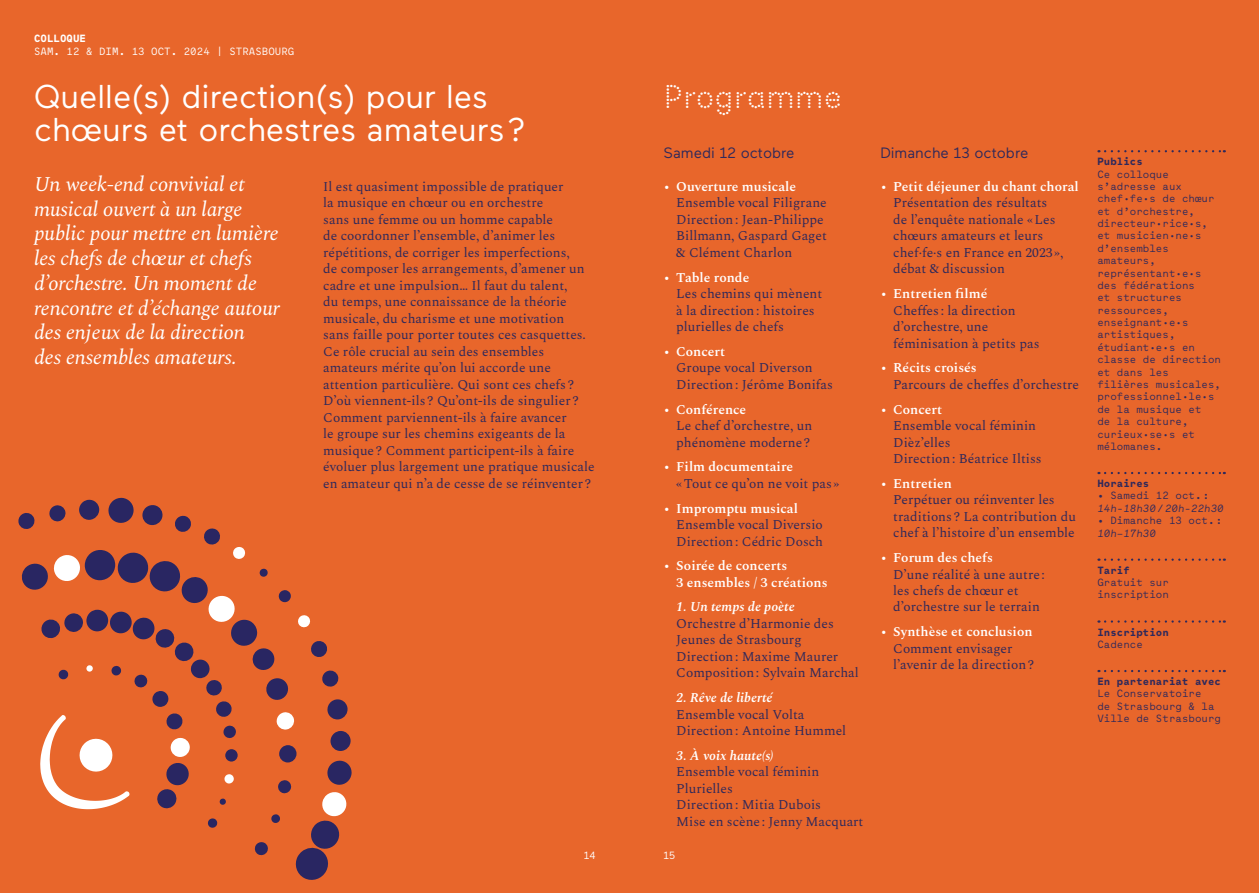
<style>
.page{position:relative;width:1259px;height:893px;background:#e8662b}
.page>*{position:absolute;margin:0;border:0;box-sizing:border-box;transform-origin:0 0}
.t1{font:33px/33px "Maax";color:#fff}
.t2{font:700 33px "Beretta Sans";color:#fff}
.t3{font:italic 21px/24.8px "Spectral";letter-spacing:-.01em;color:#fff}
.t4{font:15px "Maax";color:#2f295b}
.t5{font:13.5px/16.5px "Spectral";color:#2f295b}
.t6{font:600 13.5px/16.5px "Spectral";color:#fff}
.t7{font:italic 600 13.5px "Spectral";color:#fff}
.t8{font:10.5px/12.5px "Maax Mono";color:#2f295b}
.t9{font:700 10.5px "Maax Mono";color:#2f295b}
.t10{font:10.5px "Maax Mono";color:#fff}
.t11{font:italic 10.5px "Maax Mono";color:#2f295b}
.t12{font:700 10.5px "Maax Mono";color:#fff}
.t13{font:10.5px "Maax";color:#fff}
</style>
<div class="page">
<svg style="left:18px;top:498px;width:334px;height:382px"></svg>
<svg style="left:1105px;top:150px;width:119px;height:2px"></svg>
<svg style="left:1105px;top:472px;width:119px;height:2px"></svg>
<svg style="left:1105px;top:558px;width:119px;height:3px"></svg>
<svg style="left:1105px;top:620px;width:119px;height:3px"></svg>
<svg style="left:1105px;top:670px;width:119px;height:2px"></svg>
<p class="t12" style="left:34px;top:31px;width:54px">COLLOQUE</p>
<p class="t10" style="left:34px;top:44px;width:262px">SAM. 12 &amp; DIM. 13 OCT. 2024 | STRASBOURG</p>
<h1 class="t1" style="left:34px;top:79px;width:493px">Quelle(s) direction(s) pour les chœurs et orchestres amateurs ?</h1>
<h2 class="t3" style="left:34px;top:172px;width:248px">Un week-end convivial et musical ouvert à un large public pour mettre en lumière les chefs de chœur et chefs d’orchestre. Un moment de rencontre et d’échange autour des enjeux de la direction<br>des ensembles amateurs.</h2>
<p class="t5" style="left:323px;top:178px;width:273px">Il est quasiment impossible de pratiquer<br>la musique en chœur ou en orchestre<br>sans une femme ou un homme capable<br>de coordonner l’ensemble, d’animer les répétitions, de corriger les imperfections,<br>de composer les arrangements, d’amener un cadre et une impulsion… Il faut du talent,<br>du temps, une connaissance de la théorie musicale, du charisme et une motivation<br>sans faille pour porter toutes ces casquettes.<br>Ce rôle crucial au sein des ensembles amateurs mérite qu’on lui accorde une attention particulière. Qui sont ces chefs ?<br>D’où viennent-ils ? Qu’ont-ils de singulier ?<br>Comment parviennent-ils à faire avancer<br>le groupe sur les chemins exigeants de la musique ? Comment participent-ils à faire évoluer plus largement une pratique musicale en amateur qui n’a de cesse de se réinventer ?</p>
<h1 class="t2" style="left:663px;top:72px;width:180px">Programme</h1>
<p class="t4" style="left:663px;top:143px;width:133px">Samedi 12 octobre</p>
<p class="t6" style="left:663px;top:178px;width:134px">• Ouverture musicale</p>
<p class="t5" style="left:676px;top:195px;width:152px">Ensemble vocal Filigrane<br>Direction : Jean-Philippe<br>Billmann, Gaspard Gaget &amp; Clément Charlon</p>
<p class="t6" style="left:663px;top:269px;width:87px">• Table ronde</p>
<p class="t5" style="left:676px;top:286px;width:147px">Les chemins qui mènent à la direction : histoires plurielles de chefs</p>
<p class="t6" style="left:663px;top:343px;width:63px">• Concert</p>
<p class="t5" style="left:676px;top:360px;width:158px">Groupe vocal Diverson<br>Direction : Jérôme Bonifas</p>
<p class="t6" style="left:663px;top:401px;width:84px">• Conférence</p>
<p class="t5" style="left:676px;top:418px;width:137px">Le chef d’orchestre, un phénomène moderne ?</p>
<p class="t6" style="left:663px;top:459px;width:131px">• Film documentaire</p>
<p class="t5" style="left:676px;top:475px;width:165px">« Tout ce qu’on ne voit pas »</p>
<p class="t6" style="left:663px;top:500px;width:136px">• Impromptu musical</p>
<p class="t5" style="left:676px;top:517px;width:148px">Ensemble vocal Diversio<br>Direction : Cédric Dosch</p>
<p class="t6" style="left:676px;top:558px;width:153px;text-indent:-13px">• Soirée de concerts<br>3 ensembles / 3 créations</p>
<p class="t7" style="left:676px;top:597px;width:120px">1. Un temps de poète</p>
<p class="t5" style="left:676px;top:616px;width:184px">Orchestre d’Harmonie des<br>Jeunes de Strasbourg<br>Direction : Maxime Maurer<br>Composition : Sylvain Marchal</p>
<p class="t7" style="left:676px;top:688px;width:98px">2. Rêve de liberté</p>
<p class="t5" style="left:676px;top:706px;width:171px">Ensemble vocal Volta<br>Direction : Antoine Hummel</p>
<p class="t7" style="left:676px;top:746px;width:99px">3. À voix haute(s)</p>
<p class="t5" style="left:676px;top:764px;width:189px">Ensemble vocal féminin<br>Plurielles<br>Direction : Mitia Dubois<br>Mise en scène : Jenny Macquart</p>
<p class="t13" style="left:584px;top:849px;width:13px">14</p>
<p class="t13" style="left:663px;top:849px;width:13px">15</p>
<p class="t4" style="left:880px;top:143px;width:149px">Dimanche 13 octobre</p>
<p class="t6" style="left:880px;top:178px;width:200px">• Petit déjeuner du chant choral</p>
<p class="t5" style="left:893px;top:195px;width:172px">Présentation des résultats de l’enquête nationale « Les chœurs amateurs et leurs chef·fe·s en France en 2023 », débat &amp; discussion</p>
<p class="t6" style="left:880px;top:286px;width:108px">• Entretien filmé</p>
<p class="t5" style="left:893px;top:302px;width:148px">Cheffes : la direction d’orchestre, une féminisation à petits pas</p>
<p class="t6" style="left:880px;top:360px;width:98px">• Récits croisés</p>
<p class="t5" style="left:893px;top:376px;width:187px">Parcours de cheffes d’orchestre</p>
<p class="t6" style="left:880px;top:401px;width:63px">• Concert</p>
<p class="t5" style="left:893px;top:418px;width:150px">Ensemble vocal féminin<br>Dièz’elles<br>Direction : Béatrice Iltiss</p>
<p class="t6" style="left:880px;top:475px;width:73px">• Entretien</p>
<p class="t5" style="left:893px;top:492px;width:184px">Perpétuer ou réinventer les traditions ? La contribution du chef à l’histoire d’un ensemble</p>
<p class="t6" style="left:880px;top:550px;width:114px">• Forum des chefs</p>
<p class="t5" style="left:893px;top:566px;width:153px">D’une réalité à une autre : les chefs de chœur et d’orchestre sur le terrain</p>
<p class="t6" style="left:880px;top:624px;width:154px">• Synthèse et conclusion</p>
<p class="t5" style="left:893px;top:640px;width:143px">Comment envisager l’avenir de la direction ?</p>
<p class="t9" style="left:1097px;top:154px;width:47px">Publics</p>
<p class="t8" style="left:1097px;top:167px;width:125px">Ce colloque s’adresse aux chef·fe·s de chœur et d’orchestre, directeur·rice·s, et musicien·ne·s d’ensembles amateurs, représentant·e·s des fédérations<br>et structures ressources, enseignant·e·s artistiques, étudiant·e·s en classe de direction et dans les filières musicales, professionnel·le·s de la musique et<br>de la culture, curieux·se·s et mélomanes.</p>
<p class="t9" style="left:1097px;top:476px;width:54px">Horaires</p>
<p class="t8" style="left:1097px;top:489px;width:113px">• Samedi 12 oct.:</p>
<p class="t11" style="left:1097px;top:501px;width:128px">14h-18h30/20h-22h30</p>
<p class="t8" style="left:1097px;top:514px;width:127px">• Dimanche 13 oct.:</p>
<p class="t11" style="left:1097px;top:526px;width:60px">10h–17h30</p>
<p class="t9" style="left:1097px;top:563px;width:34px">Tarif</p>
<p class="t8" style="left:1097px;top:576px;width:73px">Gratuit sur inscription</p>
<p class="t9" style="left:1097px;top:625px;width:73px">Inscription</p>
<p class="t8" style="left:1097px;top:638px;width:47px">Cadence</p>
<p class="t9" style="left:1097px;top:674px;width:125px">En partenariat avec</p>
<p class="t8" style="left:1097px;top:687px;width:125px">Le Conservatoire<br>de Strasbourg &amp; la<br>Ville de Strasbourg</p>
</div>
